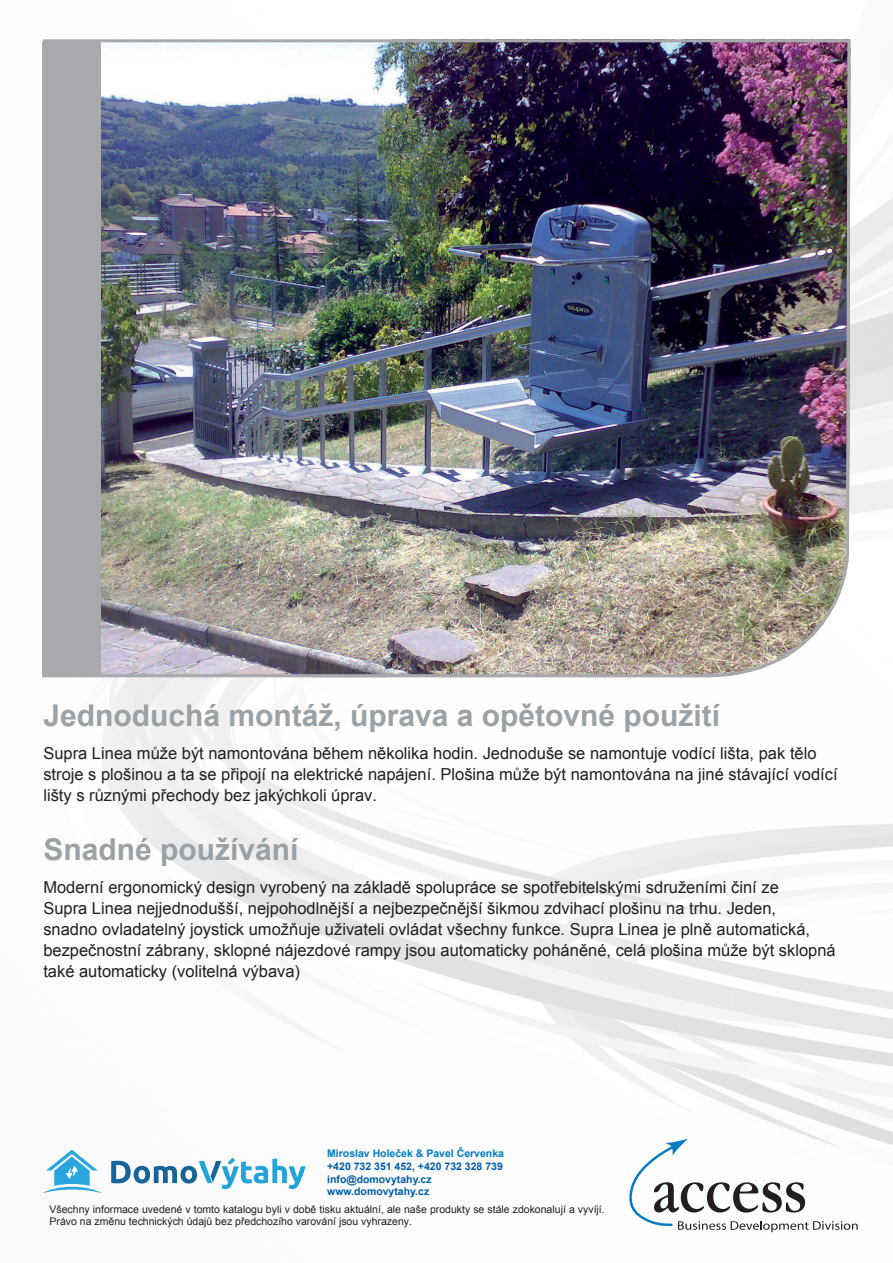
<style>
.page{position:relative;width:893px;height:1263px;background:#fff}
.page>*{position:absolute;margin:0;border:0;box-sizing:border-box;transform-origin:0 0}
.t1{font:700 30px "Arial";color:#9ba1a4}
.t2{font:16.5px/21px "Arial";color:#231f20}
.t3{font:10.5px/12.6px "Arial";color:#231f20}
.t4{font:700 10.5px/12.6px "Arial";color:#015dab}
.t5{font:700 10.5px "Arial";color:#007bc3}
</style>
<div class="page">
<img style="left:42px;top:39px;width:810px;height:640px">
<div style="left:43px;top:42px;width:58px;height:635px;background:#a8a9ad"></div>
<svg style="left:629px;top:1139px;width:229px;height:93px"></svg>
<svg style="left:42px;top:1150px;width:60px;height:43px"></svg>
<svg style="left:111px;top:1157px;width:195px;height:32px"></svg>
<h1 class="t1" style="left:43px;top:694px;width:678px">Jednoduchá montáž, úprava a opětovné použití</h1>
<p class="t2" style="left:43px;top:743px;width:796px">Supra Linea může být namontována během několika hodin. Jednoduše se namontuje vodící lišta, pak tělo stroje s plošinou a ta se připojí na elektrické napájení. Plošina může být namontována na jiné stávající vodící lišty s různými přechody bez jakýchkoli úprav.</p>
<h1 class="t1" style="left:43px;top:828px;width:257px">Snadné používání</h1>
<p class="t2" style="left:43px;top:877px;width:794px">Moderní ergonomický design vyrobený na základě spolupráce se spotřebitelskými sdruženími činí ze<br>Supra Linea nejjednodušší, nejpohodlnější a nejbezpečnější šikmou zdvihací plošinu na trhu. Jeden,<br>snadno ovladatelný joystick umožňuje uživateli ovládat všechny funkce. Supra Linea je plně automatická, bezpečnostní zábrany, sklopné nájezdové rampy jsou automaticky poháněné, celá plošina může být sklopná také automaticky (volitelná výbava)</p>
<p class="t5" style="left:327px;top:1146px;width:178px">Miroslav Holeček &amp; Pavel Červenka</p>
<p class="t4" style="left:327px;top:1160px;width:177px">+420 732 351 452, +420 732 328 739 info@domovytahy.cz www.domovytahy.cz</p>
<p class="t3" style="left:50px;top:1202px;width:557px">Všechny informace uvedené v tomto katalogu byli v době tisku aktuální, ale naše produkty se stále zdokonalují a vyvíjí.<br>Právo na změnu technických údajů bez předchozího varování jsou vyhrazeny.</p>
</div>
